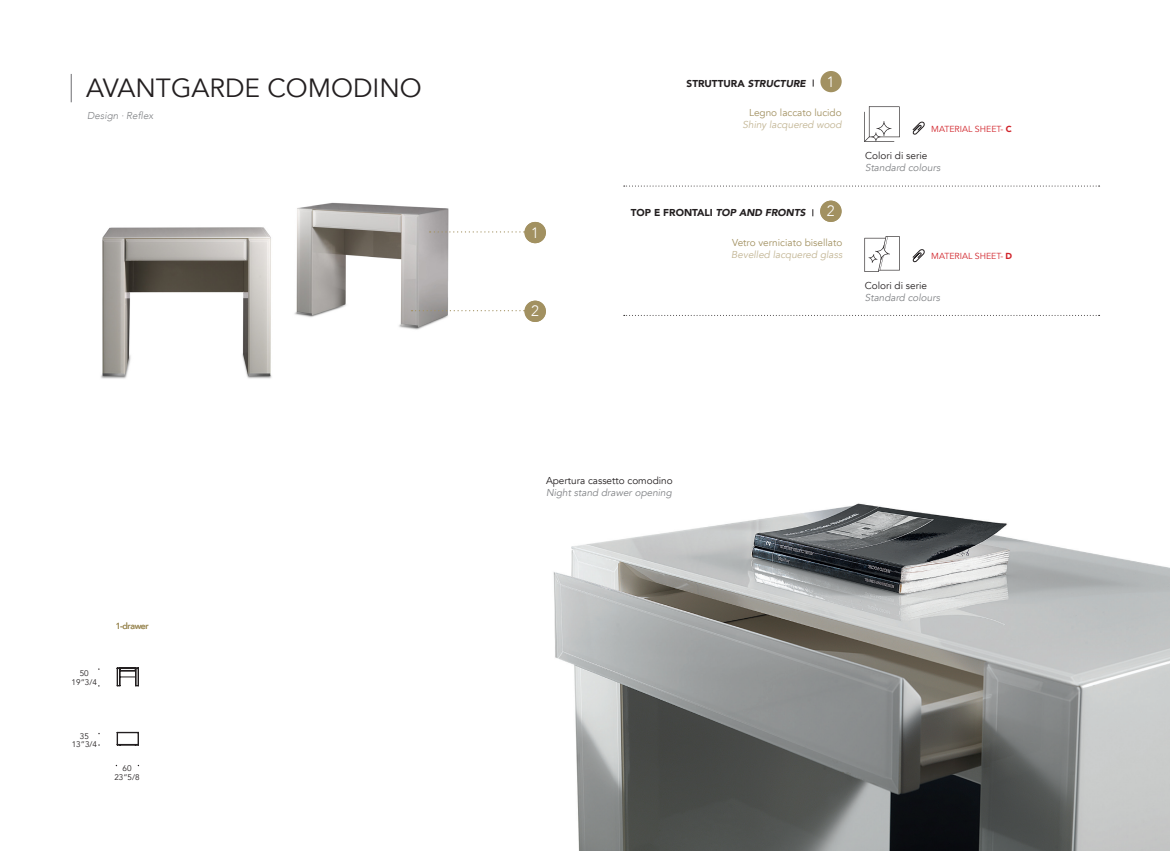
<style>
.page{position:relative;width:1170px;height:851px;background:#fff}
.page>*{position:absolute;margin:0;border:0;box-sizing:border-box;transform-origin:0 0}
.t1{font:26.25px "Avenir";color:#231f20}
.t2{font:300 15px "Avenir";color:#fff}
.elenco{font:italic 10px "Avenir";color:#808285}
.elenco-2{font:10px "Avenir";color:#231f20}
.t3{font:900 10px "Avenir";color:#231f20}
.t4{font:10px "Avenir";color:#a29161}
.t5{font:italic 10px "Avenir";color:#c2b594}
.t6{font:italic 300 10px "Avenir";color:#808285}
.elenco-3{font:8.75px "Avenir";color:#d1232a}
.t7{font:500 8.75px "Avenir";letter-spacing:-.04em;color:#a29161}
.t8{font:8.12px "Avenir";color:#231f20}
.s1{font-style:italic}
.s2{font-weight:900}
</style>
<div class="page">
<svg style="left:71px;top:74px;width:1px;height:28px"></svg>
<div style="left:820px;top:71px;width:21px;height:21px;background:#a29161;border-radius:50%"></div>
<svg style="left:912px;top:121px;width:13px;height:14px"></svg>
<svg style="left:864px;top:106px;width:35px;height:36px"></svg>
<svg style="left:623px;top:185px;width:476px;height:1px"></svg>
<div style="left:820px;top:201px;width:21px;height:21px;background:#a29161;border-radius:50%"></div>
<svg style="left:912px;top:249px;width:13px;height:14px"></svg>
<svg style="left:864px;top:236px;width:35px;height:36px"></svg>
<svg style="left:623px;top:315px;width:476px;height:1px"></svg>
<img style="left:101px;top:202px;width:385px;height:177px">
<img style="left:553px;top:503px;width:616px;height:347px">
<svg style="left:524px;top:222px;width:22px;height:21px"></svg>
<div style="left:524px;top:222px;width:21px;height:21px;background:#a29161;border-radius:50%"></div>
<svg style="left:429px;top:231px;width:95px;height:1px"></svg>
<svg style="left:524px;top:300px;width:22px;height:22px"></svg>
<div style="left:524px;top:300px;width:21px;height:22px;background:#a29161;border-radius:50%"></div>
<svg style="left:411px;top:310px;width:113px;height:1px"></svg>
<svg style="left:117px;top:667px;width:22px;height:19px"></svg>
<svg style="left:117px;top:731px;width:22px;height:14px"></svg>
<p class="t1" style="left:86px;top:72px;width:337px">AVANTGARDE COMODINO</p>
<p class="t6" style="left:87px;top:110px;width:68px">Design ∙ Reflex</p>
<p class="t8" style="left:80px;top:668px;width:11px">50</p>
<p class="t8" style="left:72px;top:677px;width:27px">19”3/4</p>
<p class="t7" style="left:116px;top:618px;width:35px">1-drawer</p>
<p class="t8" style="left:80px;top:731px;width:11px">35</p>
<p class="t8" style="left:72px;top:739px;width:27px">13”3/4</p>
<p class="t8" style="left:122px;top:763px;width:11px">60</p>
<p class="t8" style="left:114px;top:772px;width:27px">23”5/8</p>
<p class="t2" style="left:531px;top:223px;width:9px">1</p>
<p class="t2" style="left:531px;top:302px;width:9px">2</p>
<p class="t3" style="left:686px;top:75px;width:121px">STRUTTURA <span class="s1">STRUCTURE</span></p>
<p class="t2" style="left:826px;top:73px;width:9px">1</p>
<p class="t4" style="left:749px;top:107px;width:94px">Legno laccato lucido</p>
<p class="t5" style="left:742px;top:119px;width:101px">Shiny lacquered wood</p>
<p class="elenco-3" style="left:931px;top:124px;width:82px">MATERIAL SHEET- <span class="s2">C</span></p>
<p class="elenco-2" style="left:865px;top:150px;width:64px">Colori di serie</p>
<p class="elenco" style="left:865px;top:162px;width:77px">Standard colours</p>
<p class="t3" style="left:630px;top:204px;width:176px">TOP E FRONTALI <span class="s1">TOP AND FRONTS</span></p>
<p class="t2" style="left:826px;top:202px;width:9px">2</p>
<p class="t4" style="left:732px;top:237px;width:112px">Vetro verniciato bisellato</p>
<p class="t5" style="left:731px;top:249px;width:112px">Bevelled lacquered glass</p>
<p class="elenco-3" style="left:931px;top:251px;width:82px">MATERIAL SHEET- <span class="s2">D</span></p>
<p class="elenco-2" style="left:864px;top:279px;width:64px">Colori di serie</p>
<p class="elenco" style="left:864px;top:291px;width:77px">Standard colours</p>
<p class="elenco-2" style="left:546px;top:475px;width:128px">Apertura cassetto comodino</p>
<p class="elenco" style="left:546px;top:487px;width:127px">Night stand drawer opening</p>
</div>
